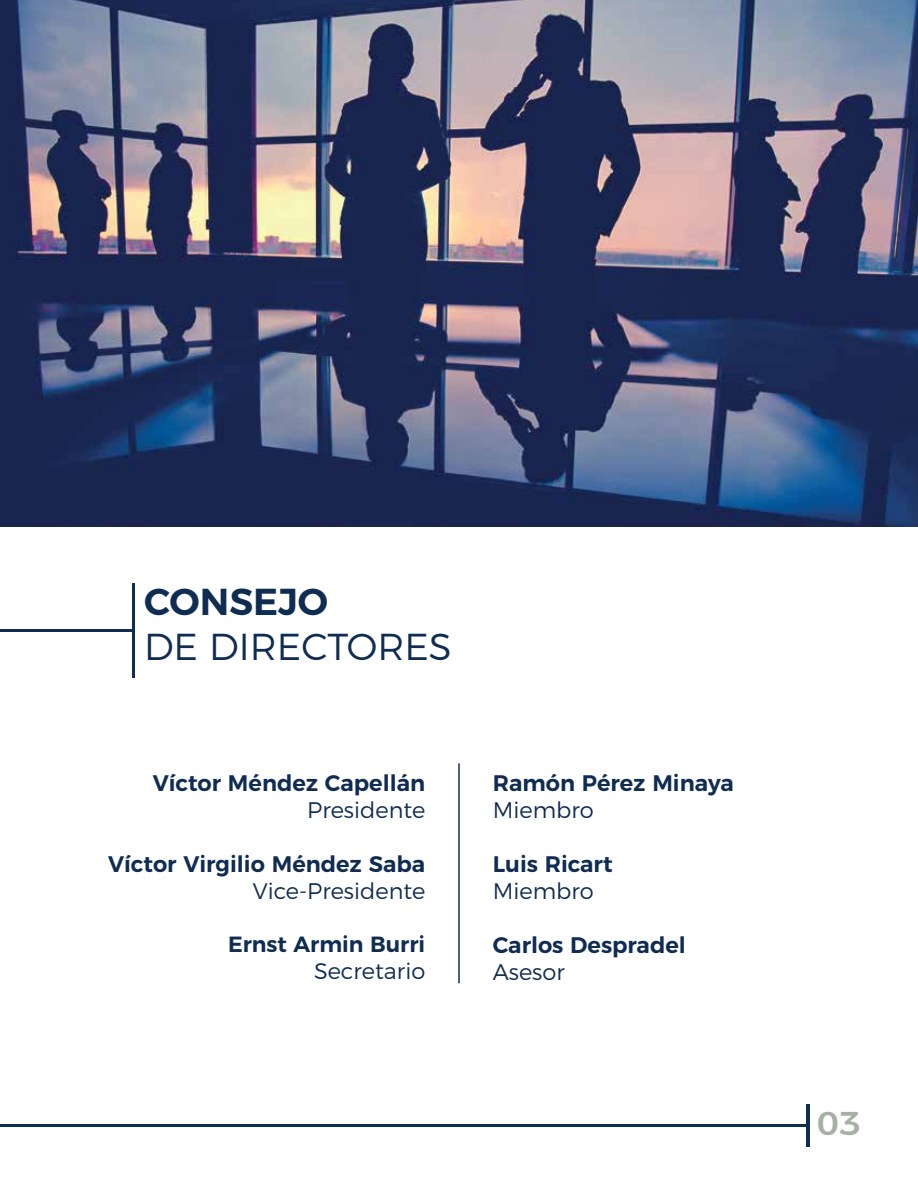
<style>
.page{position:relative;width:918px;height:1188px;background:#fff}
.page>*{position:absolute;margin:0;border:0;box-sizing:border-box;transform-origin:0 0}
.t1{font:300 37.5px "Montserrat";color:#0f2c52}
.t2{font:600 37.5px "Montserrat";color:#0f2c52}
.t3{font:500 33px "Montserrat";color:#a5b2a3;scale:1.1 1}
.t4{font:600 22.5px "Montserrat";color:#0f2c52}
.t5{font:300 22.5px "Montserrat";color:#0f2c52}
.t6{font:600 22.05px "Montserrat";color:#0f2c52}
</style>
<div class="page">
<img style="left:0;top:0;width:918px;height:526px">
<hr style="left:0;top:629px;width:134px;height:3px;background:#0f2c52">
<hr style="left:132px;top:583px;width:3px;height:95px;background:#0f2c52">
<hr style="left:0;top:1124px;width:808px;height:3px;background:#0f2c52">
<hr style="left:806px;top:1104px;width:3px;height:43px;background:#0f2c52">
<hr style="left:458px;top:763px;width:2px;height:220px;background:#0f2c52">
<h1 class="t2" style="left:144px;top:572px;width:186px">CONSEJO</h1>
<h1 class="t1" style="left:144px;top:618px;width:309px">DE DIRECTORES</h1>
<p class="t4" style="left:153px;top:765px;width:274px">Víctor Méndez Capellán</p>
<p class="t5" style="left:307px;top:792px;width:119px">Presidente</p>
<p class="t4" style="left:108px;top:846px;width:319px">Víctor Virgilio Méndez Saba</p>
<p class="t5" style="left:253px;top:873px;width:174px">Vice-Presidente</p>
<p class="t6" style="left:228px;top:927px;width:199px">Ernst Armin Burri</p>
<p class="t5" style="left:314px;top:954px;width:113px">Secretario</p>
<p class="t4" style="left:493px;top:765px;width:243px">Ramón Pérez Minaya</p>
<p class="t5" style="left:493px;top:792px;width:102px">Miembro</p>
<p class="t4" style="left:493px;top:846px;width:121px">Luis Ricart</p>
<p class="t5" style="left:493px;top:873px;width:102px">Miembro</p>
<p class="t4" style="left:493px;top:927px;width:195px">Carlos Despradel</p>
<p class="t5" style="left:493px;top:954px;width:74px">Asesor</p>
<h2 class="t3" style="left:817px;top:1097px;width:42px">03</h2>
</div>
